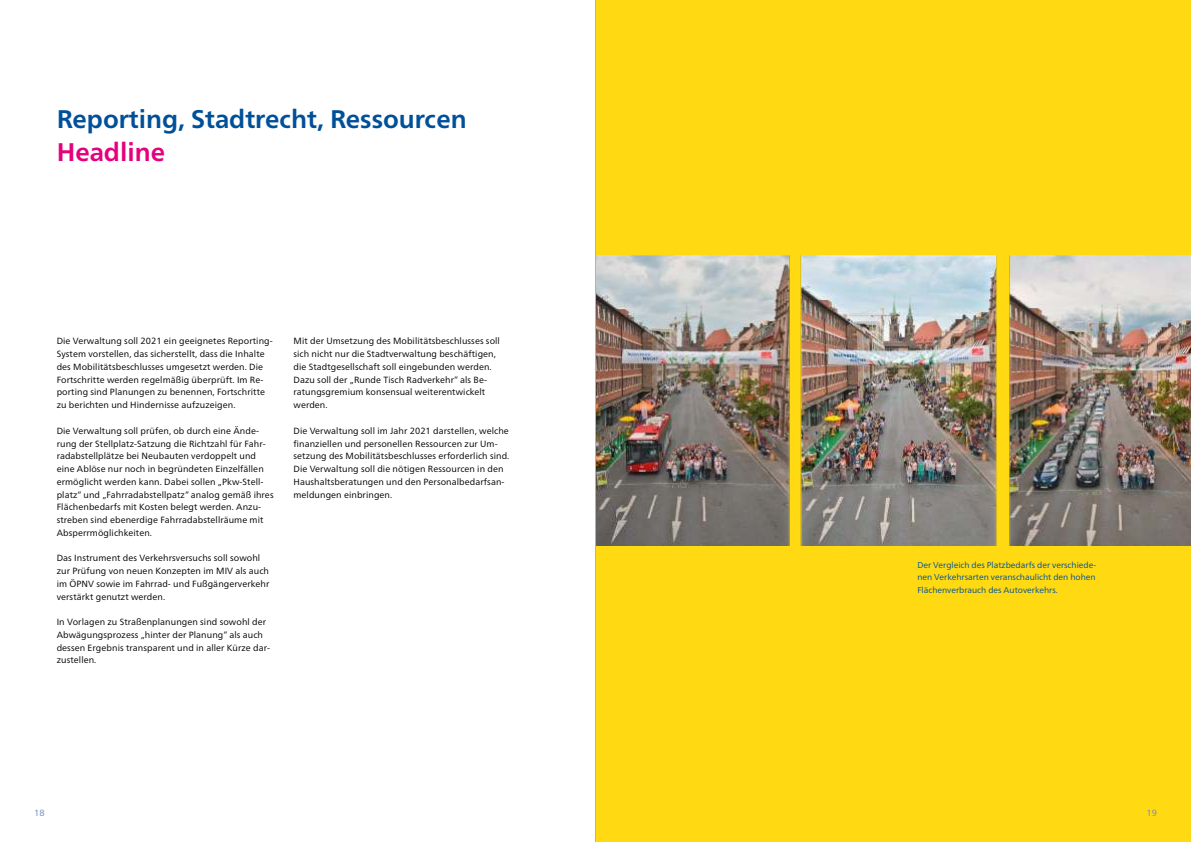
<style>
.page{position:relative;width:1191px;height:842px;background:#fff}
.page>*{position:absolute;margin:0;border:0;box-sizing:border-box;transform-origin:0 0}
.t1{font:700 25.5px "Neue Frutiger World";color:#005099}
.t2{font:700 25.5px "Neue Frutiger World";color:#e5007c}
.t3{font:9px/12.8px "Neue Frutiger World";letter-spacing:.01em;color:#000}
.t4{font:9px "Neue Frutiger World";color:#6f89c5}
.t5{font:8.5px/12.5px "Neue Frutiger World";color:#005099;text-align:justify}
</style>
<div class="page">
<div style="left:596px;top:0;width:595px;height:842px;background:#ffda12"></div>
<img style="left:596px;top:255px;width:595px;height:290px">
<hr style="left:595px;top:0;width:1px;height:842px;background:#b1b2b2">
<h1 class="t1" style="left:57px;top:105px;width:411px">Reporting, Stadtrecht, Ressourcen</h1>
<h1 class="t2" style="left:57px;top:138px;width:110px">Headline</h1>
<p class="t3" style="left:57px;top:335px;width:218px">Die Verwaltung soll 2021 ein geeignetes Reporting-System vorstellen, das sicherstellt, dass die Inhalte des Mobilitätsbeschlusses umgesetzt werden. Die Fortschritte werden regelmäßig überprüft. Im Re&shy;porting sind Planungen zu benennen, Fortschritte zu berichten und Hindernisse aufzuzeigen.</p>
<p class="t3" style="left:57px;top:424px;width:218px">Die Verwaltung soll prüfen, ob durch eine Ände&shy;rung der Stellplatz-Satzung die Richtzahl für Fahr&shy;radabstellplätze bei Neubauten verdoppelt und eine Ablöse nur noch in begründeten Einzelfällen ermöglicht werden kann. Dabei sollen „Pkw-Stell&shy;platz“ und „Fahrradabstellpatz“ analog gemäß ihres Flächenbedarfs mit Kosten belegt werden. Anzu&shy;streben sind ebenerdige Fahrradabstellräume mit Absperrmöglichkeiten.</p>
<p class="t3" style="left:57px;top:552px;width:214px">Das Instrument des Verkehrsversuchs soll sowohl zur Prüfung von neuen Konzepten im MIV als auch im ÖPNV sowie im Fahrrad- und Fußgängerverkehr verstärkt genutzt werden.</p>
<p class="t3" style="left:57px;top:616px;width:215px">In Vorlagen zu Straßenplanungen sind sowohl der Abwägungsprozess „hinter der Planung“ als auch dessen Ergebnis transparent und in aller Kürze dar&shy;zustellen.</p>
<p class="t3" style="left:293px;top:335px;width:208px">Mit der Umsetzung des Mobilitätsbeschlusses soll sich nicht nur die Stadtverwaltung beschäftigen, die Stadtgesellschaft soll eingebunden werden.<br>Dazu soll der „Runde Tisch Radverkehr“ als Be&shy;ratungsgremium konsensual weiterentwickelt werden.</p>
<p class="t3" style="left:293px;top:424px;width:217px">Die Verwaltung soll im Jahr 2021 darstellen, welche finanziellen und personellen Ressourcen zur Um&shy;setzung des Mobilitätsbeschlusses erforderlich sind.<br>Die Verwaltung soll die nötigen Ressourcen in den Haushaltsberatungen und den Personalbedarfsan&shy;meldungen einbringen.</p>
<p class="t4" style="left:34px;top:809px;width:12px">18</p>
<p class="t5" style="left:917px;top:559px;width:180px">Der Vergleich des Platzbedarfs der verschiede&shy;nen Verkehrsarten veranschaulicht den hohen Flächenverbrauch des Autoverkehrs.</p>
<p class="t4" style="left:1146px;top:809px;width:12px">19</p>
</div>
